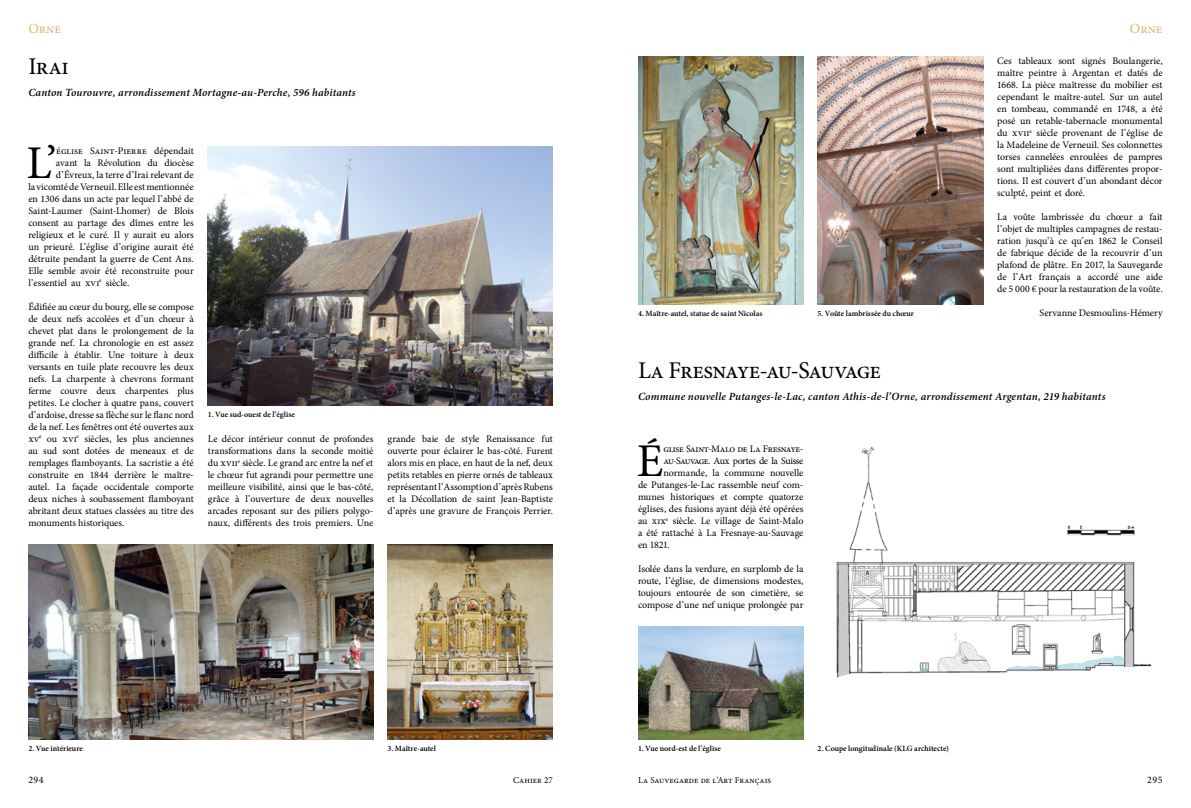
<style>
.page{position:relative;width:1191px;height:808px;background:#fff}
.page>*{position:absolute;margin:0;border:0;box-sizing:border-box;transform-origin:0 0}
.t1{font:46.9px "Minion Pro";color:#000}
.t2{font:24px "Minion Pro";letter-spacing:-.04em;color:#000}
.t3{font:14px "Minion Pro";letter-spacing:.005em;color:#dfb676}
.t4{font:italic 600 11px "Minion Pro";letter-spacing:.015em;color:#000}
.t5{font:10px/12px "Minion Pro";letter-spacing:-.005em;color:#000;text-align:justify}
.t6{font:10px "Minion Pro";letter-spacing:-.08em;color:#000}
.t7{font:10px "Minion Pro";letter-spacing:-.04em;color:#000}
.t8{font:9px "Minion Pro";letter-spacing:.005em;color:#000}
.t9{font:600 8px "Minion Pro";letter-spacing:-.005em;color:#000}
</style>
<div class="page">
<img style="left:208px;top:146px;width:345px;height:259px">
<img style="left:28px;top:544px;width:345px;height:196px">
<img style="left:387px;top:544px;width:166px;height:196px">
<img style="left:817px;top:57px;width:166px;height:247px">
<img style="left:638px;top:57px;width:165px;height:247px">
<img style="left:638px;top:626px;width:165px;height:114px">
<img style="left:836px;top:447px;width:316px;height:231px">
<h3 class="t3" style="left:28px;top:20px;width:34px">Orne</h3>
<h3 class="t3" style="left:1129px;top:20px;width:34px">Orne</h3>
<h2 class="t2" style="left:28px;top:50px;width:42px">Irai</h2>
<p class="t4" style="left:28px;top:85px;width:329px">Canton Tourouvre, arrondissement Mortagne-au-Perche, 596 habitants</p>
<h1 class="t1" style="left:27px;top:131px;width:31px">L’</h1>
<p class="t5" style="left:56px;top:145px;width:139px">église Saint-Pierre dépendait</p>
<p class="t5" style="left:56px;top:157px;width:139px">avant la Révolution du diocèse</p>
<p class="t5" style="left:56px;top:169px;width:139px">d’Évreux, la terre d’Irai relevant de</p>
<p class="t5" style="left:28px;top:181px;width:167px">la vicomté de Verneuil. Elle est mentionnée</p>
<p class="t5" style="left:28px;top:193px;width:167px">en 1306 dans un acte par lequel l’abbé de</p>
<p class="t5" style="left:28px;top:205px;width:167px">Saint-Laumer (Saint-Lhomer) de Blois</p>
<p class="t5" style="left:28px;top:217px;width:167px">consent au partage des dîmes entre les</p>
<p class="t5" style="left:28px;top:229px;width:167px">religieux et le curé. Il y aurait eu alors</p>
<p class="t5" style="left:28px;top:241px;width:167px">un prieuré. L’église d’origine aurait été</p>
<p class="t5" style="left:28px;top:253px;width:167px">détruite pendant la guerre de Cent Ans.</p>
<p class="t5" style="left:28px;top:265px;width:167px">Elle semble avoir été reconstruite pour</p>
<p class="t5" style="left:28px;top:277px;width:102px">l’essentiel au xvi<sup>e</sup> siècle.</p>
<p class="t5" style="left:28px;top:301px;width:167px">Édifiée au cœur du bourg, elle se compose de deux nefs accolées et d’un chœur à chevet plat dans le prolongement de la grande nef. La chronologie en est assez difficile à établir. Une toiture à deux versants en tuile plate recouvre les deux nefs. La charpente à chevrons formant ferme couvre deux charpentes plus petites. Le clocher à quatre pans, couvert d’ardoise, dresse sa flèche sur le flanc nord de la nef. Les fenêtres ont été ouvertes aux xv<sup>e</sup> ou xvi<sup>e</sup> siècles, les plus anciennes au sud sont dotées de meneaux et de remplages flamboyants. La sacristie a été construite en 1844 derrière le maître&shy;autel. La façade occidentale comporte deux niches à soubassement flamboyant abritant deux statues classées au titre des monuments historiques.</p>
<p class="t9" style="left:208px;top:409px;width:88px">1. Vue sud-ouest de l’église</p>
<p class="t5" style="left:208px;top:433px;width:167px">Le décor intérieur connut de profondes transformations dans la seconde moitié du xvii<sup>e</sup> siècle. Le grand arc entre la nef et le chœur fut agrandi pour permettre une meilleure visibilité, ainsi que le bas-côté, grâce à l’ouverture de deux nouvelles arcades reposant sur des piliers polygo&shy;naux, différents des trois premiers. Une</p>
<p class="t5" style="left:387px;top:433px;width:167px">grande baie de style Renaissance fut ouverte pour éclairer le bas-côté. Furent alors mis en place, en haut de la nef, deux petits retables en pierre ornés de tableaux représentant l’Assomption d’après Rubens et la Décollation de saint Jean-Baptiste d’après une gravure de François Perrier.</p>
<p class="t9" style="left:28px;top:743px;width:56px">2. Vue intérieure</p>
<p class="t9" style="left:387px;top:743px;width:50px">3. Maître-autel</p>
<p class="t9" style="left:638px;top:308px;width:126px">4. Maître-autel, statue de saint Nicolas</p>
<p class="t9" style="left:817px;top:308px;width:98px">5. Voûte lambrissée du chœur</p>
<p class="t5" style="left:997px;top:55px;width:167px">Ces tableaux sont signés Boulangerie, maître peintre à Argentan et datés de 1668. La pièce maîtresse du mobilier est cependant le maître-autel. Sur un autel en tombeau, commandé en 1748, a été posé un retable-tabernacle monumental du xvii<sup>e</sup> siècle provenant de l’église de la Madeleine de Verneuil. Ses colonnettes torses cannelées enroulées de pampres sont multipliées dans différentes propor&shy;tions. Il est couvert d’un abondant décor sculpté, peint et doré.</p>
<p class="t5" style="left:997px;top:211px;width:167px">La voûte lambrissée du chœur a fait l’objet de multiples campagnes de restau&shy;ration jusqu’à ce qu’en 1862 le Conseil de fabrique décide de la recouvrir d’un plafond de plâtre. En 2017, la Sauvegarde de l’Art français a accordé une aide de 5 000 € pour la restauration de la voûte.</p>
<p class="t5" style="left:1039px;top:307px;width:125px">Servanne Desmoulins-Hémery</p>
<h2 class="t2" style="left:638px;top:354px;width:244px">La Fresnaye-au-Sauvage</h2>
<p class="t4" style="left:638px;top:388px;width:469px">Commune nouvelle Putanges-le-Lac, canton Athis-de-l’Orne, arrondissement Argentan, 219 habitants</p>
<h1 class="t1" style="left:636px;top:430px;width:28px">É</h1>
<p class="t7" style="left:663px;top:442px;width:141px">glise Saint-Malo de La Fresnaye-</p>
<p class="t6" style="left:663px;top:454px;width:141px">au-Sauvage. Aux portes de la Suisse</p>
<p class="t5" style="left:663px;top:467px;width:141px">normande, la commune nouvelle</p>
<p class="t5" style="left:638px;top:479px;width:167px">de Putanges-le-Lac rassemble neuf com-</p>
<p class="t5" style="left:638px;top:491px;width:167px">munes historiques et compte quatorze</p>
<p class="t5" style="left:638px;top:503px;width:167px">églises, des fusions ayant déjà été opérées</p>
<p class="t5" style="left:638px;top:515px;width:167px">au xix<sup>e</sup> siècle. Le village de Saint-Malo</p>
<p class="t5" style="left:638px;top:527px;width:167px">a été rattaché à La Fresnaye-au-Sauvage</p>
<p class="t5" style="left:638px;top:539px;width:33px">en 1821.</p>
<p class="t5" style="left:638px;top:563px;width:167px">Isolée dans la verdure, en surplomb de la route, l’église, de dimensions modestes, toujours entourée de son cimetière, se compose d’une nef unique prolongée par</p>
<p class="t9" style="left:638px;top:743px;width:84px">1. Vue nord-est de l’église</p>
<p class="t9" style="left:817px;top:743px;width:133px">2. Coupe longitudinale (KLG architecte)</p>
<p class="t5" style="left:28px;top:774px;width:17px">294</p>
<p class="t8" style="left:513px;top:774px;width:41px">Cahier 27</p>
<p class="t8" style="left:638px;top:774px;width:135px">La Sauvegarde de l’Art Français</p>
<p class="t5" style="left:1147px;top:774px;width:17px">295</p>
</div>
